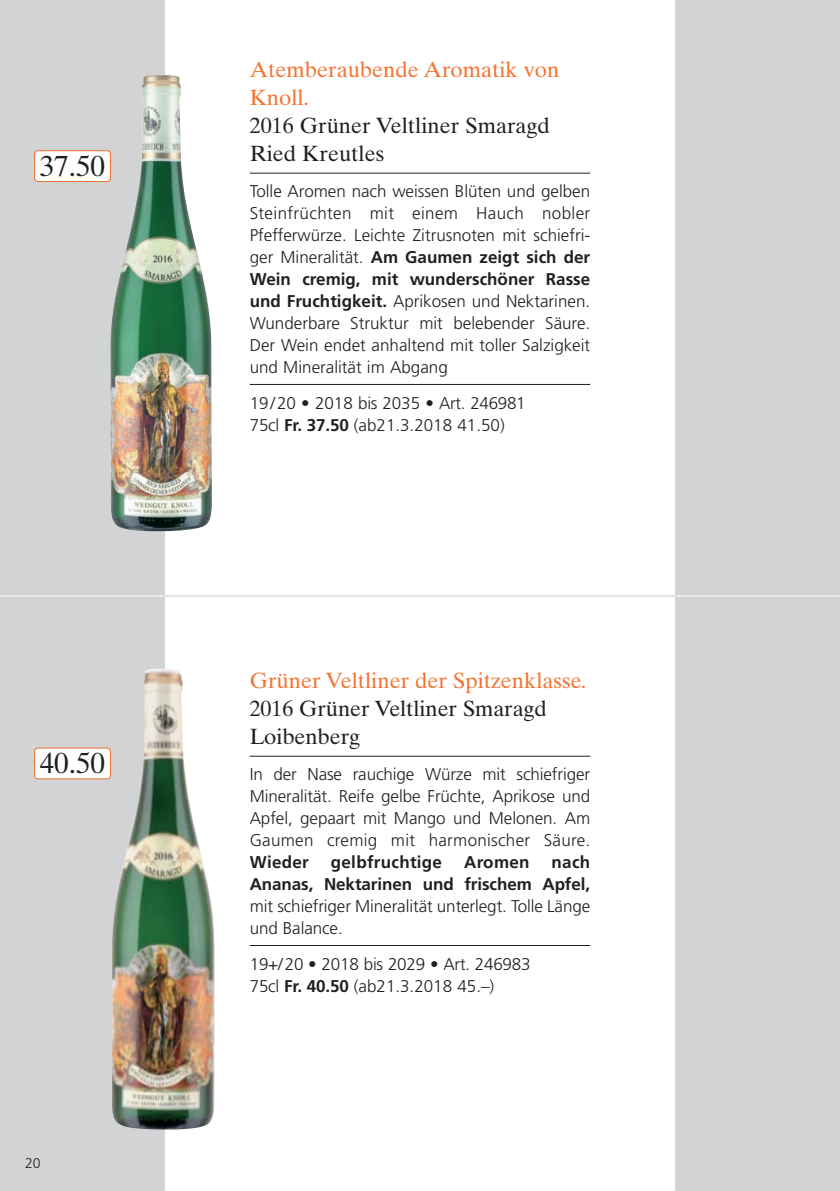
<style>
.page{position:relative;width:840px;height:1191px;background:#fff}
.page>*{position:absolute;margin:0;border:0;box-sizing:border-box;transform-origin:0 0}
.t1{font:29px "Times Ten";color:#231f20}
.t2{font:22px/28px "Times Ten";letter-spacing:-.005em;color:#231f20}
.t3{font:22px/28px "Times Ten";color:#f47431}
.t4{font:300 17px/22px "Frutiger";letter-spacing:-.005em;color:#231f20}
.t5{font:700 17px/22px "Frutiger";letter-spacing:-.005em;color:#231f20;text-align:right}
.t6{font:700 17px "Frutiger";letter-spacing:.015em;color:#231f20}
.t7{font:300 14px "Frutiger";color:#231f20}
.s1{font-weight:700}
</style>
<div class="page">
<div style="left:0;top:0;width:164px;height:1191px;background:#d1d3d4"></div>
<hr style="left:249px;top:173px;width:341px;height:1px;background:#231f20">
<hr style="left:249px;top:384px;width:341px;height:1px;background:#231f20">
<hr style="left:249px;top:756px;width:341px;height:1px;background:#231f20">
<hr style="left:249px;top:945px;width:341px;height:1px;background:#231f20">
<div style="left:35px;top:151px;width:75px;height:30px;background:#fff;border-radius:3px"></div>
<div style="left:34px;top:150px;width:77px;height:32px;border:2px solid #f47431;border-radius:4px"></div>
<div style="left:35px;top:748px;width:75px;height:30px;background:#fff;border-radius:3px"></div>
<div style="left:34px;top:747px;width:77px;height:32px;border:2px solid #f47431;border-radius:4px"></div>
<img style="left:110px;top:75px;width:102px;height:457px">
<img style="left:112px;top:668px;width:103px;height:461px">
<div style="left:675px;top:0;width:164px;height:1191px;background:#d1d3d4"></div>
<hr style="left:0;top:595px;width:164px;height:1px;background:#fff">
<hr style="left:675px;top:595px;width:164px;height:1px;background:#fff">
<hr style="left:164px;top:595px;width:511px;height:1px;background:#c6c8ca">
<h1 class="t1" style="left:40px;top:155px;width:67px">37.50</h1>
<h1 class="t1" style="left:40px;top:752px;width:67px">40.50</h1>
<p class="t7" style="left:25px;top:1157px;width:17px">20</p>
<p class="t3" style="left:249px;top:57px;width:311px">Atemberaubende Aromatik von<br>Knoll.</p>
<p class="t2" style="left:249px;top:113px;width:301px">2016 Grüner Veltliner Smaragd<br>Ried Kreutles</p>
<p class="t4" style="left:249px;top:181px;width:342px;text-align:justify">Tolle Aromen nach weissen Blüten und gelben Steinfrüchten mit einem Hauch nobler Pfefferwürze. Leichte Zitrusnoten mit schiefri&shy;ger Mineralität. <span class="s1">Am Gaumen zeigt sich der Wein cremig, mit wunderschöner Rasse und Fruchtigkeit.</span> Aprikosen und Nektarinen.<br>Wunderbare Struktur mit belebender Säure.<br>Der Wein endet anhaltend mit toller Salzigkeit und Mineralität im Abgang</p>
<p class="t4" style="left:249px;top:393px;width:277px">19/20 • 2018 bis 2035 • Art. 246981<br>75cl <span class="s1">Fr. 37.50</span> (ab21.3.2018 41.50)</p>
<p class="t3" style="left:249px;top:668px;width:338px">Grüner Veltliner der Spitzenklasse.</p>
<p class="t2" style="left:249px;top:696px;width:298px">2016 Grüner Veltliner Smaragd<br>Loibenberg</p>
<p class="t4" style="left:249px;top:764px;width:342px;text-align:justify">In der Nase rauchige Würze mit schiefriger Mineralität. Reife gelbe Früchte, Aprikose und Apfel, gepaart mit Mango und Melonen. Am Gaumen cremig mit harmonischer Säure.</p>
<p class="t5" style="left:249px;top:852px;width:61px">Wieder</p>
<p class="t6" style="left:331px;top:855px;width:113px">gelbfruchtige</p>
<p class="t5" style="left:464px;top:852px;width:67px">Aromen</p>
<p class="t5" style="left:249px;top:852px;width:342px">nach<br>Ananas, Nektarinen und frischem Apfel,</p>
<p class="t4" style="left:249px;top:896px;width:342px">mit schiefriger Mineralität unterlegt. Tolle Länge und Balance.</p>
<p class="t4" style="left:249px;top:954px;width:282px">19+/20 • 2018 bis 2029 • Art. 246983<br>75cl <span class="s1">Fr. 40.50</span> (ab21.3.2018 45.–)</p>
</div>
